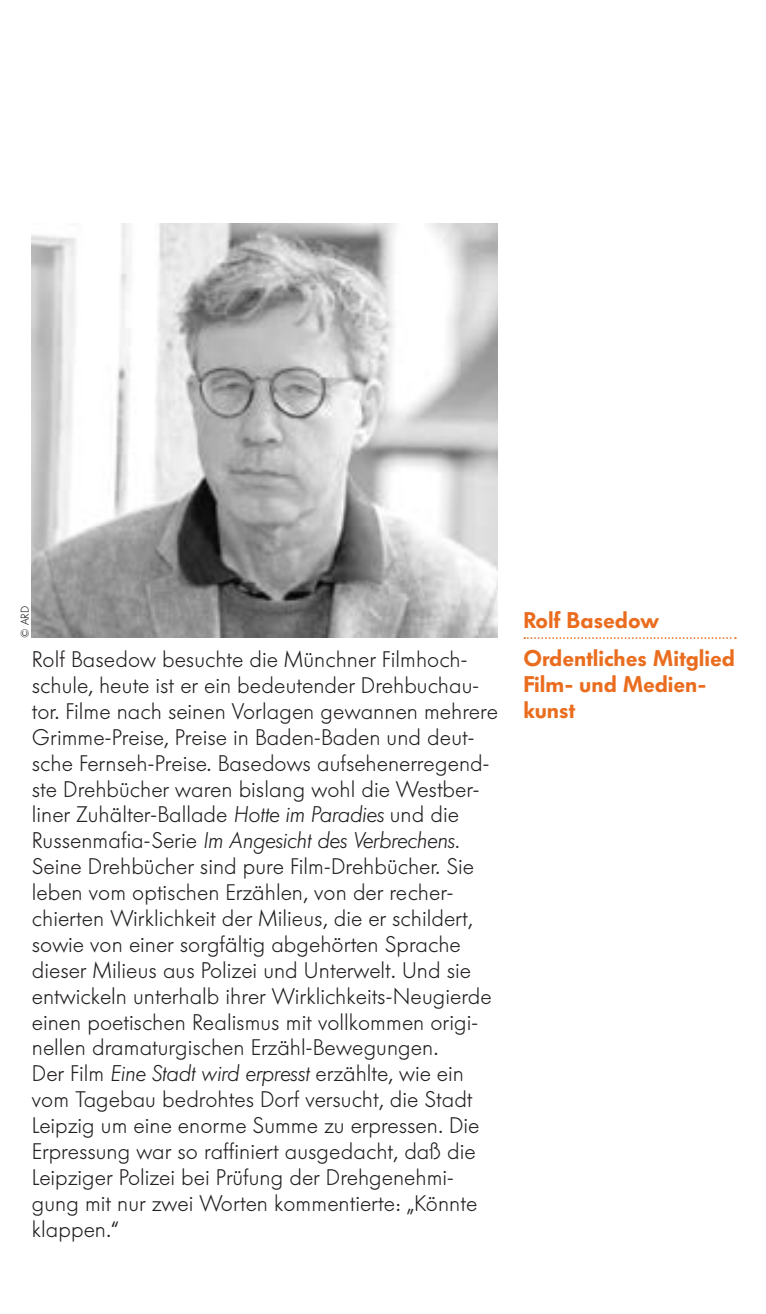
<style>
.page{position:relative;width:766px;height:1314px;background:#fff}
.page>*{position:absolute;margin:0;border:0;box-sizing:border-box;transform-origin:0 0}
.t1{font:300 22.5px/25.9px "Futura BQ";color:#231f20}
.t2{font:600 22.5px/38.7px "Futura BQ";color:#ea6d1f}
.t3{font:300 11.25px "Futura BQ";color:#231f20}
.s1{font-style:italic}
</style>
<div class="page">
<svg style="left:524px;top:637px;width:211px;height:2px"></svg>
<img style="left:32px;top:223px;width:465px;height:415px">
<p class="t3" style="left:18px;top:638px;width:34px;rotate:-90deg">© ARD</p>
<p class="t1" style="left:32px;top:647px;width:467px">Rolf Basedow besuchte die Münchner Filmhoch&shy;schule, heute ist er ein bedeutender Drehbuchau&shy;tor. Filme nach seinen Vorlagen gewannen mehrere Grimme-Preise, Preise in Baden-Baden und deut&shy;sche Fernseh-Preise. Basedows aufsehenerregend&shy;ste Drehbücher waren bislang wohl die Westber&shy;liner Zuhälter-Ballade <span class="s1">Hotte im Paradies</span> und die Russenmafia-Serie <span class="s1">Im Angesicht des Verbrechens.<br></span>Seine Drehbücher sind pure Film-Drehbücher. Sie leben vom optischen Erzählen, von der recher&shy;chierten Wirklichkeit der Milieus, die er schildert, sowie von einer sorgfältig abgehörten Sprache dieser Milieus aus Polizei und Unterwelt. Und sie entwickeln unterhalb ihrer Wirklichkeits-Neugierde einen poetischen Realismus mit vollkommen origi&shy;nellen dramaturgischen Erzähl-Bewegungen.<br>Der Film <span class="s1">Eine Stadt wird erpresst</span> erzählte, wie ein vom Tagebau bedrohtes Dorf versucht, die Stadt Leipzig um eine enorme Summe zu erpressen. Die Erpressung war so raffiniert ausgedacht, daß die Leipziger Polizei bei Prüfung der Drehgenehmi&shy;gung mit nur zwei Worten kommentierte: „Könnte klappen.“</p>
<p class="t2" style="left:523px;top:601px;width:213px">Rolf Basedow<br>Ordentliches Mitglied</p>
<p class="t2" style="left:523px;top:672px;width:184px;line-height:25.9px">Film- und Medien&shy;kunst</p>
</div>
